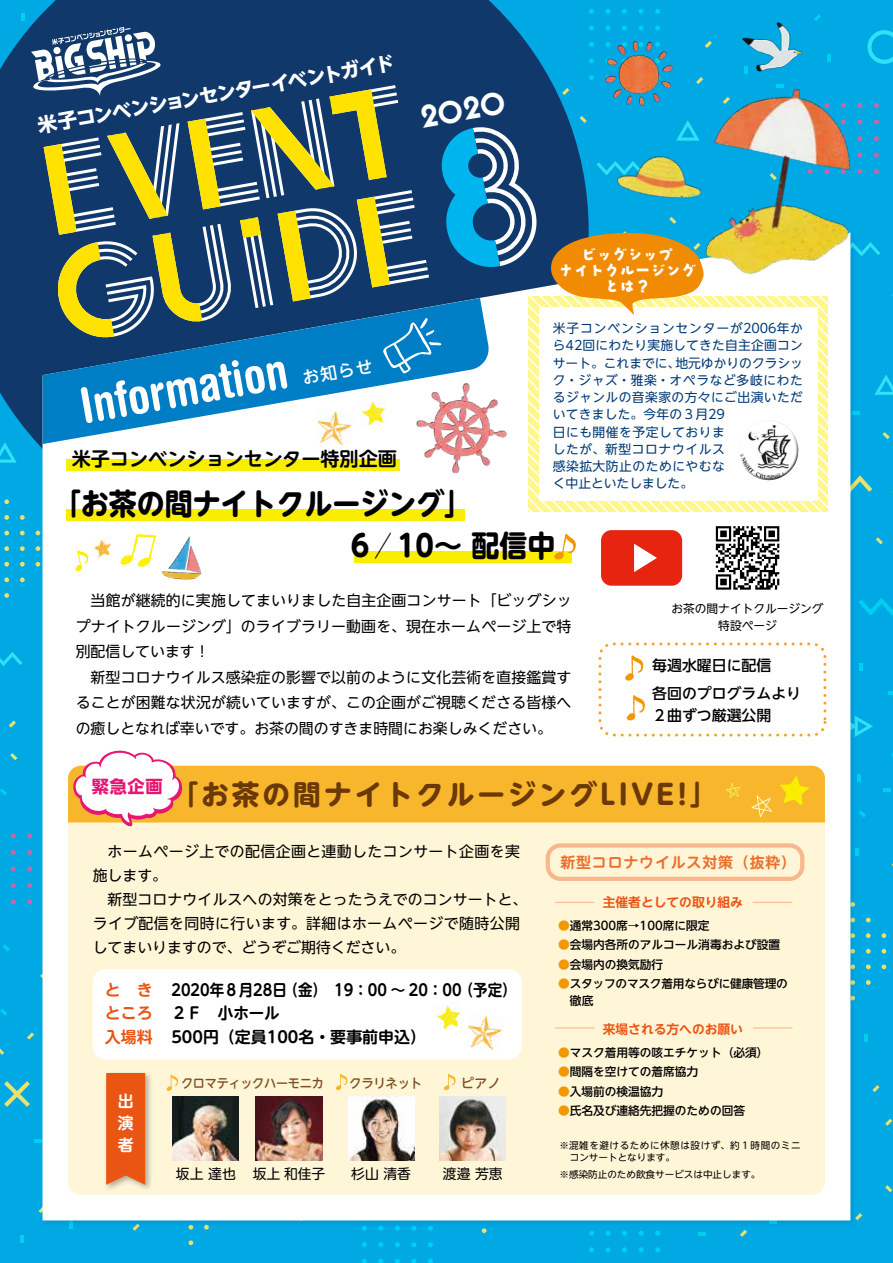
<style>
.page{position:relative;width:893px;height:1263px;background:#00a9e4}
.page>*{position:absolute;margin:0;border:0;box-sizing:border-box;transform-origin:0 0}
.t1{font:700 condensed 48.9px "Helvetica Rounded";color:#fff}
.t2{font:31.2px "Gau Font Exposition White";color:#fff}
.t3{font:700 29.7px/42px "UD Shin M Go Pr 6 N";color:#000;scale:.94 1}
.t4{font:700 27.6px "UD Shin M Go Pr 6 N";letter-spacing:.11em;color:#6a3906}
.t5{font:700 19.35px "UD Shin Go NT Pr 6 N";color:#fff}
.t6{font:700 19.2px "UD Shin M Go Pr 6 N De";color:#000}
.t7{font:700 17.25px "UD Shin Go NT Pr 6 N";color:#e61673}
.t8{font:500 16.8px "UD Shin Go NT Pr 6 N";color:#fff}
.t9{font:700 15.9px "UD Shin M Go Pr 6 N De";color:#000;scale:.91 1}
.t10{font:700 15.9px "UD Shin M Go Pr 6 N De";color:#000}
.t11{font:15.9px/16.2px "DS rumba";letter-spacing:-.04em;color:#fff;text-align:center}
.t12{font:700 15.9px "UD Shin M Go Pr 6 N De";color:#ea5514}
.t13{font:700 15.9px/22.4px "UD Shin M Go Pr 6 N De";color:#fff;text-align:justify}
.t14{font:14.85px/25.5px "UD Shin Go NT Pr 6 N";letter-spacing:.01em;color:#000}
.t15{font:500 14.85px/27.8px "UD Shin Go NT Pr 6 N";color:#000}
.t16{font:700 14.85px "UD Shin M Go Pr 6 N De";letter-spacing:.06em;color:#ed6f2f}
.t17{font:13.8px "UD Shin M Go Pr 6 N";color:#000}
.t18{font:12.75px/17.2px "UD Shin Go NT Pr 6 N";letter-spacing:.035em;color:#003976;text-align:right}
.t19{font:700 12.75px "UD Shin Go NT Pr 6 N De";color:#ea5514}
.t20{font:500 12.75px "UD Shin M Go Pr 6 N";letter-spacing:-.02em;color:#804f21;scale:.95 1}
.t21{font:500 12.75px "UD Shin M Go Pr 6 N";letter-spacing:-.02em;color:#804f21}
.t22{font:500 11.7px "UD Shin Go NT Pr 6 N";color:#000}
.t23{font:500 11.7px/16.5px "UD Shin Go NT Pr 6 N";letter-spacing:-.02em;color:#000}
.t24{font:11.7px/16.5px "UD Shin Go NT Pr 6 N";color:#000;text-align:center}
.t25{font:9.6px/12px "UD Shin Go NT Pr 6 N";letter-spacing:.055em;color:#000}
.t26{font:9.6px "UD Shin Go NT Pr 6 N";color:#000}
.s1{color:#f39700}
</style>
<div class="page">
<svg style="left:0;top:0;width:589px;height:547px;fill:#10386b"></svg>
<img style="left:38px;top:228px;width:821px;height:1001px">
<div style="left:43px;top:232px;width:807px;height:988px;background:#fff"></div>
<img style="left:742px;top:22px;width:60px;height:35px">
<img style="left:587px;top:26px;width:80px;height:87px">
<img style="left:607px;top:155px;width:54px;height:42px">
<img style="left:661px;top:57px;width:232px;height:246px">
<div style="left:68px;top:766px;width:757px;height:429px;background:#fff5d7;border-radius:13px"></div>
<div style="left:93px;top:969px;width:429px;height:90px;background:#fff;border-radius:13px"></div>
<div style="left:598px;top:642px;width:228px;height:94px;border:3px dashed #f4a12d;border-radius:13px"></div>
<svg style="left:232px;top:98px;width:126px;height:200px"></svg>
<svg style="left:314px;top:85px;width:127px;height:204px"></svg>
<svg style="left:0;top:28px;width:232px;height:311px"></svg>
<svg style="left:119px;top:27px;width:36px;height:40px"></svg>
<svg style="left:43px;top:298px;width:447px;height:146px;fill:#007ec5"></svg>
<div style="left:66px;top:459px;width:333px;height:11px;background:#faee00"></div>
<div style="left:66px;top:509px;width:399px;height:11px;background:#faee00"></div>
<div style="left:355px;top:552px;width:217px;height:11px;background:#faee00"></div>
<svg style="left:547px;top:531px;width:35px;height:28px"></svg>
<svg style="left:625px;top:655px;width:18px;height:26px"></svg>
<svg style="left:627px;top:695px;width:18px;height:20px"></svg>
<div style="left:546px;top:843px;width:258px;height:38px;border:4px solid #f7b88e;border-radius:13px"></div>
<hr style="left:753px;top:902px;width:39px;height:1px;background:#f7b88e">
<hr style="left:753px;top:1027px;width:39px;height:1px;background:#f7b88e">
<hr style="left:555px;top:902px;width:39px;height:1px;background:#f7b88e">
<hr style="left:555px;top:1027px;width:39px;height:1px;background:#f7b88e">
<svg style="left:430px;top:126px;width:108px;height:142px"></svg>
<svg style="left:383px;top:316px;width:51px;height:57px"></svg>
<svg style="left:429px;top:342px;width:13px;height:3px"></svg>
<div style="left:707px;top:517px;width:81px;height:81px;background:#fff"></div>
<svg style="left:715px;top:514px;width:66px;height:85px"></svg>
<svg style="left:528px;top:296px;width:300px;height:215px;fill:#fff78c"></svg>
<div style="left:539px;top:307px;width:278px;height:194px;background:#fff"></div>
<svg style="left:525px;top:233px;width:179px;height:82px"></svg>
<img style="left:384px;top:379px;width:131px;height:104px">
<img style="left:314px;top:408px;width:41px;height:38px">
<img style="left:357px;top:396px;width:33px;height:32px">
<img style="left:467px;top:1016px;width:35px;height:34px">
<img style="left:437px;top:1005px;width:24px;height:24px">
<svg style="left:825px;top:775px;width:5px;height:30px"></svg>
<img style="left:740px;top:421px;width:58px;height:59px">
<img style="left:173px;top:1097px;width:66px;height:64px">
<img style="left:256px;top:1097px;width:66px;height:64px">
<img style="left:348px;top:1097px;width:66px;height:64px">
<img style="left:440px;top:1097px;width:66px;height:64px">
<img style="left:145px;top:1073px;width:6px;height:116px">
<svg style="left:106px;top:1072px;width:39px;height:117px"></svg>
<svg style="left:166px;top:1075px;width:12px;height:16px"></svg>
<svg style="left:335px;top:1074px;width:13px;height:16px"></svg>
<svg style="left:444px;top:1074px;width:12px;height:16px"></svg>
<svg style="left:43px;top:715px;width:782px;height:111px"></svg>
<div style="left:601px;top:530px;width:81px;height:56px;background:#e72410;border-radius:10px"></div>
<svg style="left:634px;top:544px;width:23px;height:28px"></svg>
<img style="left:146px;top:531px;width:66px;height:55px">
<svg style="left:112px;top:533px;width:46px;height:40px"></svg>
<svg style="left:75px;top:550px;width:13px;height:21px"></svg>
<img style="left:90px;top:536px;width:25px;height:23px">
<h3 class="t5" style="left:35px;top:110px;width:364px;rotate:-10deg">米子コンベンションセンターイベントガイド</h3>
<h2 class="t2" style="left:418px;top:105px;width:87px;rotate:-10deg">2020</h2>
<p class="t11" style="left:558px;top:245px;width:140px">ビッグシップ<br>ナイトクルージングとは?</p>
<p class="t18" style="left:553px;top:319px;width:252px">米子コンベンションセンターが2006年から42回にわたり実施してきた自主企画コン地元ゆかりのクラシッ</p>
<p class="t18" style="left:553px;top:354px;width:252px;text-align:left">サート。これまでに、<br>ク・ジャズ・雅楽・オペラなど多岐にわたるジャンルの音楽家の方々にご出演いただいてきました。今年の３月29<br>日にも開催を予定しておりま<br>したが、新型コロナウイルス<br>感染拡大防止のためにやむな<br>く中止といたしました。</p>
<p class="t8" style="left:300px;top:364px;width:73px;rotate:-10deg">お知らせ</p>
<h1 class="t1" style="left:75px;top:377px;width:211px;rotate:-10deg">Information</h1>
<p class="t6" style="left:72px;top:442px;width:327px">米子コンベンションセンター特別企画</p>
<h3 class="t3" style="left:346px;top:481px;width:224px;text-indent:-293px">「お茶の間ナイトクルージング「<br>６／ 10～配信中</h3>
<p class="t14" style="left:76px;top:587px;width:497px">　当館が継続的に実施してまいりました自主企画コンサート「ビッグシップナイトクルージング」のライブラリー動画を、現在ホームページ上で特別配信しています!<br>　新型コロナウイルス感染症の影響で以前のように文化芸術を直接鑑賞することが困難な状況が続いていますが、この企画がご視聴くださる皆様への癒しとなれば幸いです。お茶の間のすきま時間にお楽しみください。</p>
<p class="t24" style="left:671px;top:600px;width:154px">お茶の間ナイトクルージング特設ページ</p>
<p class="t15" style="left:652px;top:651px;width:150px">毎週水曜日に配信<br>各回のプログラムより</p>
<p class="t15" style="left:652px;top:701px;width:121px">２曲ずつ厳選公開</p>
<p class="t7" style="left:92px;top:773px;width:72px">緊急企画</p>
<h3 class="t4" style="left:171px;top:771px;width:549px">「お茶の間ナイトクルージングLIVE 「!</h3>
<p class="t14" style="left:93px;top:839px;width:436px;line-height:24px">　ホームページ上での配信企画と連動したコンサート企画を実施します。<br>　新型コロナウイルスへの対策をとったうえでのコンサートと、ライブ配信を同時に行います。詳細はホームページで随時公開してまいりますので、どうぞご期待ください。</p>
<p class="t12" style="left:105px;top:976px;width:49px">と　き</p>
<p class="t9" style="left:171px;top:976px;width:128px">2020年８月28日</p>
<p class="t9" style="left:283px;top:976px;width:197px">（金）　19：00 ～ 20：00</p>
<p class="t9" style="left:459px;top:976px;width:65px">（予定(</p>
<p class="t12" style="left:105px;top:999px;width:49px">ところ</p>
<p class="t10" style="left:171px;top:999px;width:110px">２Ｆ　小ホール</p>
<p class="t12" style="left:105px;top:1023px;width:49px">入場料</p>
<p class="t10" style="left:171px;top:1023px;width:256px">500円（定員100名・要事前申込(</p>
<p class="t20" style="left:181px;top:1072px;width:152px">クロマティックハーモニカ</p>
<p class="t21" style="left:349px;top:1072px;width:75px">クラリネット</p>
<p class="t21" style="left:461px;top:1073px;width:41px">ピアノ</p>
<p class="t13" style="left:118px;top:1088px;width:17px">出演者</p>
<p class="t17" style="left:176px;top:1163px;width:61px">坂上達也</p>
<p class="t17" style="left:253px;top:1163px;width:74px">坂上和佳子</p>
<p class="t17" style="left:351px;top:1163px;width:61px">杉山清香</p>
<p class="t17" style="left:443px;top:1163px;width:61px">渡邉芳恵</p>
<p class="t16" style="left:560px;top:850px;width:237px">新型コロナウイルス対策（抜粋(</p>
<p class="t19" style="left:603px;top:891px;width:142px">主催者としての取り組み</p>
<p class="t22" style="left:558px;top:916px;width:153px"><span class="s1">●</span>通常300席→100席に限定</p>
<p class="t22" style="left:558px;top:935px;width:224px"><span class="s1">●</span>会場内各所のアルコール消毒および設置</p>
<p class="t22" style="left:558px;top:955px;width:107px"><span class="s1">●</span>会場内の換気励行</p>
<p class="t23" style="left:570px;top:975px;width:219px;text-indent:-12px"><span class="s1">●</span>スタッフのマスク着用ならびに健康管理の徹底</p>
<p class="t19" style="left:603px;top:1019px;width:142px">来場される方へのお願い</p>
<p class="t22" style="left:558px;top:1043px;width:212px"><span class="s1">●</span>マスク着用等の咳エチケット（必須(</p>
<p class="t22" style="left:558px;top:1062px;width:142px"><span class="s1">●</span>間隔を空けての着席協力</p>
<p class="t22" style="left:558px;top:1082px;width:107px"><span class="s1">●</span>入場前の検温協力</p>
<p class="t22" style="left:558px;top:1101px;width:189px"><span class="s1">●</span>氏名及び連絡先把握のための回答</p>
<p class="t25" style="left:570px;top:1139px;width:232px;text-indent:-10px">※混雑を避けるために休憩は設けず、約１時間のミニコンサートとなります。</p>
<p class="t26" style="left:559px;top:1166px;width:202px">※感染防止のため飲食サービスは中止します。</p>
</div>
